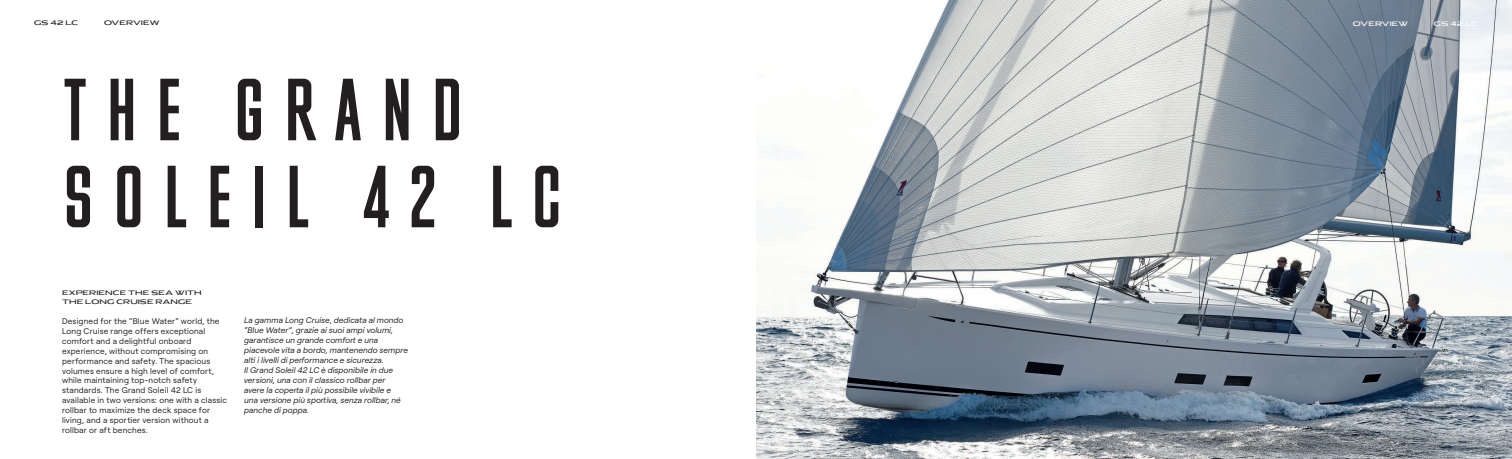
<style>
.page{position:relative;width:1512px;height:459px;background:#fff}
.page>*{position:absolute;margin:0;border:0;box-sizing:border-box;transform-origin:0 0}
.BIG_TITLE{font:84px/87px "M Fred";letter-spacing:.22em;color:#231f20}
.Header_SX{font:10.5px/9px "Pauraque Sans Clean";color:#231f20}
.Header_SX-2{font:10.5px "Pauraque Sans Clean";color:#fff}
.Header_DX{font:10.5px "Pauraque Sans Clean";color:#fff}
.t1{font:8.25px/9.9px "Roobert";letter-spacing:.02em;color:#231f20}
.t2{font:italic 8.25px/9.9px "Roobert";letter-spacing:.005em;color:#231f20}
</style>
<div class="page">
<img style="left:756px;top:0;width:756px;height:459px">
<p class="Header_SX" style="left:34px;top:17px;width:46px">Gs 42 LC</p>
<p class="Header_SX" style="left:104px;top:17px;width:57px">oveRview</p>
<p class="BIG_TITLE" style="left:62px;top:64px;width:502px">THE GRAND<br>SOLEIL 42 LC</p>
<p class="Header_SX" style="left:62px;top:287px;width:141px">EXPERIENCE THE SEA WITH<br>THE LONG CRUISE RANGE</p>
<p class="t1" style="left:62px;top:316px;width:166px">Designed for the "Blue Water" world, the Long Cruise range offers exceptional comfort and a delightful onboard experience, without compromising on performance and safety. The spacious volumes ensure a high level of comfort, while maintaining top-notch safety standards. The Grand Soleil 42 LC is available in two versions: one with a classic rollbar to maximize the deck space for living, and a sportier version without a rollbar or aft benches.</p>
<p class="t2" style="left:244px;top:315px;width:165px">La gamma Long Cruise, dedicata al mondo “Blue Water”, grazie ai suoi ampi volumi, garantisce un grande comfort e una piacevole vita a bordo, mantenendo sempre alti i livelli di performance e sicurezza.<br>Il Grand Soleil 42 LC è disponibile in due versioni, una con il classico rollbar per<br>avere la coperta il più possibile vivibile e<br>una versione più sportiva, senza rollbar, né panche di poppa.</p>
<p class="Header_SX-2" style="left:1353px;top:16px;width:57px">OVERVIEW</p>
<p class="Header_DX" style="left:1433px;top:16px;width:46px">Gs 42 LC</p>
<p class="Header_SX-2" style="left:1352px;top:16px;width:57px">oveRview</p>
</div>
